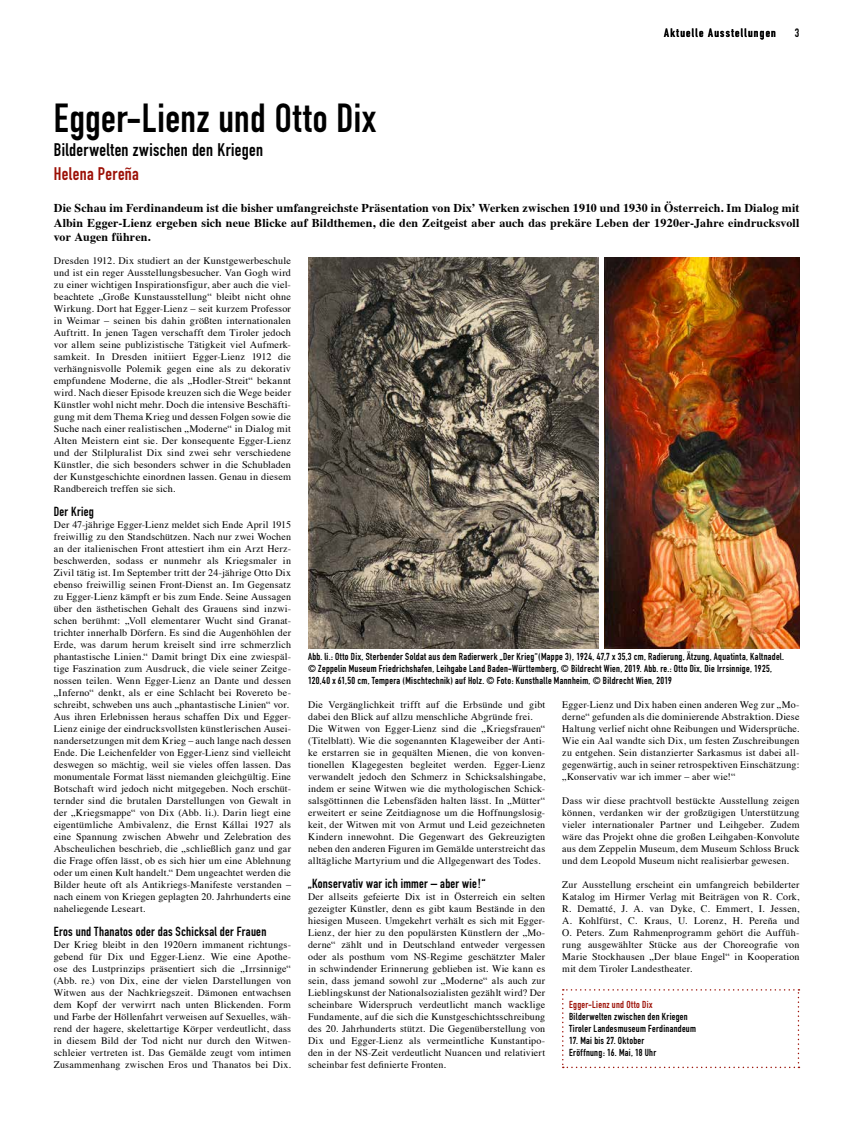
<style>
.page{position:relative;width:842px;height:1134px;background:#fff}
.page>*{position:absolute;margin:0;border:0;box-sizing:border-box;transform-origin:0 0}
.t1{font:40px "DIN Engschrift";letter-spacing:.01em;color:#000}
.t2{font:18px "DIN Engschrift";letter-spacing:.02em;color:#000}
.t3{font:18px "DIN Engschrift";letter-spacing:.02em;color:#9c1006}
.t4{font:13px "DIN Engschrift";letter-spacing:.02em;color:#000}
.t5{font:700 12px/14.4px "Times";letter-spacing:.015em;color:#000;text-align:justify}
.t6{font:12px "DIN Engschrift";letter-spacing:.11em;color:#000}
.t7{font:10px/12px "Times";letter-spacing:.02em;color:#000;text-align:justify}
.t8{font:10px/12px "DIN Engschrift";letter-spacing:.025em;color:#000}
.t9{font:10px "DIN Engschrift";letter-spacing:.025em;color:#9c1006}
</style>
<div class="page">
<svg style="left:562px;top:989px;width:237px;height:79px"></svg>
<img style="left:605px;top:257px;width:194px;height:391px">
<img style="left:308px;top:257px;width:291px;height:391px">
<p class="t6" style="left:664px;top:26px;width:113px">Aktuelle Ausstellungen</p>
<p class="t6" style="left:795px;top:26px;width:6px">3</p>
<h1 class="t1" style="left:54px;top:95px;width:323px">Egger-Lienz und Otto Dix</h1>
<h2 class="t2" style="left:54px;top:139px;width:211px">Bilderwelten zwischen den Kriegen</h2>
<h2 class="t3" style="left:54px;top:163px;width:87px">Helena Pereña</h2>
<p class="t5" style="left:54px;top:200px;width:747px">Die Schau im Ferdinandeum ist die bisher umfangreichste Präsentation von Dixʼ Werken zwischen 1910 und 1930 in Österreich. Im Dialog mit Albin Egger-Lienz ergeben sich neue Blicke auf Bildthemen, die den Zeitgeist aber auch das prekäre Leben der 1920er-Jahre eindrucksvoll vor Augen führen.</p>
<p class="t7" style="left:54px;top:254px;width:239px">Dresden 1912. Dix studiert an der Kunstgewerbeschule und ist ein reger Ausstellungsbesucher. Van Gogh wird zu einer wichtigen Inspirationsfigur, aber auch die viel&shy;beachtete „Große Kunstausstellung“ bleibt nicht ohne Wirkung. Dort hat Egger-Lienz – seit kurzem Professor in Weimar – seinen bis dahin größten internationalen Auftritt. In jenen Tagen verschafft dem Tiroler jedoch vor allem seine publizistische Tätigkeit viel Aufmerk&shy;samkeit. In Dresden initiiert Egger-Lienz 1912 die verhängnisvolle Polemik gegen eine als zu dekorativ empfundene Moderne, die als „Hodler-Streit“ bekannt wird. Nach dieser Episode kreuzen sich die Wege beider Künstler wohl nicht mehr. Doch die intensive Beschäfti&shy;gung mit dem Thema Krieg und dessen Folgen sowie die Suche nach einer realistischen „Moderne“ in Dialog mit Alten Meistern eint sie. Der konsequente Egger-Lienz und der Stilpluralist Dix sind zwei sehr verschiedene Künstler, die sich besonders schwer in die Schubladen der Kunstgeschichte einordnen lassen. Genau in diesem Randbereich treffen sie sich.</p>
<h3 class="t4" style="left:54px;top:504px;width:42px">Der Krieg</h3>
<p class="t7" style="left:54px;top:518px;width:239px;text-align:left">Der 47-jährige Egger-Lienz meldet sich Ende April 1915 freiwillig zu den Standschützen. Nach nur zwei Wochen an der italienischen Front attestiert ihm ein Arzt Herz&shy;beschwerden, sodass er nunmehr als Kriegsmaler in Zivil tätig ist. Im September tritt der 24-jährige Otto Dix ebenso freiwillig seinen Front-Dienst an. Im Gegensatz zu Egger-Lienz kämpft er bis zum Ende. Seine Aussagen über den ästhetischen Gehalt des Grauens sind inzwi&shy;schen berühmt: „Voll elementarer Wucht sind Granat&shy;trichter innerhalb Dörfern. Es sind die Augenhöhlen der Erde, was darum herum kreiselt sind irre schmerzlich phantastische Linien.“ Damit bringt Dix eine zwiespäl&shy;tige Faszination zum Ausdruck, die viele seiner Zeitge&shy;nossen teilen. Wenn Egger-Lienz an Dante und dessen „Inferno“ denkt, als er eine Schlacht bei Rovereto be&shy;schreibt, schweben uns auch „phantastische Linien“ vor.<br>Aus ihren Erlebnissen heraus schaffen Dix und Egger-Lienz einige der eindrucksvollsten künstlerischen Ausei&shy;nandersetzungen mit dem Krieg – auch lange nach dessen Ende. Die Leichenfelder von Egger-Lienz sind vielleicht deswegen so mächtig, weil sie vieles offen lassen. Das monumentale Format lässt niemanden gleichgültig. Eine Botschaft wird jedoch nicht mitgegeben. Noch erschüt&shy;ternder sind die brutalen Darstellungen von Gewalt in der „Kriegsmappe“ von Dix (Abb. li.). Darin liegt eine eigentümliche Ambivalenz, die Ernst Kállai 1927 als eine Spannung zwischen Abwehr und Zelebration des Abscheulichen beschrieb, die „schließlich ganz und gar die Frage offen lässt, ob es sich hier um eine Ablehnung oder um einen Kult handelt.“ Dem ungeachtet werden die Bilder heute oft als Antikriegs-Manifeste verstanden – nach einem von Kriegen geplagten 20. Jahrhunderts eine naheliegende Leseart.</p>
<h3 class="t4" style="left:54px;top:924px;width:214px">Eros und Thanatos oder das Schicksal der Frauen</h3>
<p class="t7" style="left:54px;top:938px;width:239px">Der Krieg bleibt in den 1920ern immanent richtungs&shy;gebend für Dix und Egger-Lienz. Wie eine Apothe&shy;ose des Lustprinzips präsentiert sich die „Irrsinnige“ (Abb. re.) von Dix, eine der vielen Darstellungen von Witwen aus der Nachkriegszeit. Dämonen entwachsen dem Kopf der verwirrt nach unten Blickenden. Form und Farbe der Höllenfahrt verweisen auf Sexuelles, wäh&shy;rend der hagere, skelettartige Körper verdeutlicht, dass in diesem Bild der Tod nicht nur durch den Witwen&shy;schleier vertreten ist. Das Gemälde zeugt vom intimen Zusammenhang zwischen Eros und Thanatos bei Dix.</p>
<p class="t8" style="left:308px;top:651px;width:478px">Abb. li.: Otto Dix, Sterbender Soldat aus dem Radierwerk „Der Krieg“(Mappe 3), 1924, 47,7 x 35,3 cm, Radierung, Ätzung, Aquatinta, Kaltnadel. © Zeppelin Museum Friedrichshafen, Leihgabe Land Baden-Württemberg, © Bildrecht Wien, 2019. Abb. re.: Otto Dix, Die Irrsinnige, 1925,<br>120,40 x 61,50 cm, Tempera (Mischtechnik) auf Holz. © Foto: Kunsthalle Mannheim, © Bildrecht Wien, 2019</p>
<p class="t7" style="left:308px;top:698px;width:239px;text-align:left">Die Vergänglichkeit trifft auf die Erbsünde und gibt dabei den Blick auf allzu menschliche Abgründe frei.<br>Die Witwen von Egger-Lienz sind die „Kriegsfrauen“ (Titelblatt). Wie die sogenannten Klageweiber der Anti&shy;ke erstarren sie in gequälten Mienen, die von konven&shy;tionellen Klagegesten begleitet werden. Egger-Lienz verwandelt jedoch den Schmerz in Schicksalshingabe, indem er seine Witwen wie die mythologischen Schick&shy;salsgöttinnen die Lebensfäden halten lässt. In „Mütter“ erweitert er seine Zeitdiagnose um die Hoffnungslosig&shy;keit, der Witwen mit von Armut und Leid gezeichneten Kindern innewohnt. Die Gegenwart des Gekreuzigten neben den anderen Figuren im Gemälde unterstreicht das alltägliche Martyrium und die Allgegenwart des Todes.</p>
<h3 class="t4" style="left:308px;top:876px;width:179px">„Konservativ war ich immer – aber wie!“</h3>
<p class="t7" style="left:308px;top:890px;width:239px">Der allseits gefeierte Dix ist in Österreich ein selten gezeigter Künstler, denn es gibt kaum Bestände in den hiesigen Museen. Umgekehrt verhält es sich mit Egger-Lienz, der hier zu den populärsten Künstlern der „Mo&shy;derne“ zählt und in Deutschland entweder vergessen oder als posthum vom NS-Regime geschätzter Maler in schwindender Erinnerung geblieben ist. Wie kann es sein, dass jemand sowohl zur „Moderne“ als auch zur Lieblingskunst der Nationalsozialisten gezählt wird? Der scheinbare Widerspruch verdeutlicht manch wacklige Fundamente, auf die sich die Kunstgeschichtsschreibung des 20. Jahrhunderts stützt. Die Gegenüberstellung von Dix und Egger-Lienz als vermeintliche Kunstantipo&shy;den in der NS-Zeit verdeutlicht Nuancen und relativiert scheinbar fest definierte Fronten.</p>
<p class="t7" style="left:562px;top:698px;width:239px">Egger-Lienz und Dix haben einen anderen Weg zur „Mo&shy;derne“ gefunden als die dominierende Abstraktion. Diese Haltung verlief nicht ohne Reibungen und Widersprüche.<br>Wie ein Aal wandte sich Dix, um festen Zuschreibungen zu entgehen. Sein distanzierter Sarkasmus ist dabei all&shy;gegenwärtig, auch in seiner retrospektiven Einschätzung: „Konservativ war ich immer – aber wie!“</p>
<p class="t7" style="left:562px;top:794px;width:239px">Dass wir diese prachtvoll bestückte Ausstellung zeigen können, verdanken wir der großzügigen Unterstützung vieler internationaler Partner und Leihgeber. Zudem wäre das Projekt ohne die großen Leihgaben-Konvolute aus dem Zeppelin Museum, dem Museum Schloss Bruck und dem Leopold Museum nicht realisierbar gewesen.</p>
<p class="t7" style="left:562px;top:878px;width:239px">Zur Ausstellung erscheint ein umfangreich bebilderter Katalog im Hirmer Verlag mit Beiträgen von R. Cork, R. Dematté, J. A. van Dyke, C. Emmert, I. Jessen, A. Kohlfürst, C. Kraus, U. Lorenz, H. Pereña und O. Peters. Zum Rahmenprogramm gehört die Auffüh&shy;rung ausgewählter Stücke aus der Choreografie von Marie Stockhausen „Der blaue Engel“ in Kooperation mit dem Tiroler Landestheater.</p>
<p class="t9" style="left:569px;top:999px;width:85px">Egger-Lienz und Otto Dix</p>
<p class="t8" style="left:569px;top:1011px;width:128px">Bilderwelten zwischen den Kriegen<br>Tiroler Landesmuseum Ferdinandeum</p>
<p class="t8" style="left:569px;top:1035px;width:89px">17. Mai bis 27. Oktober<br>Eröffnung: 16. Mai, 18 Uhr</p>
</div>
